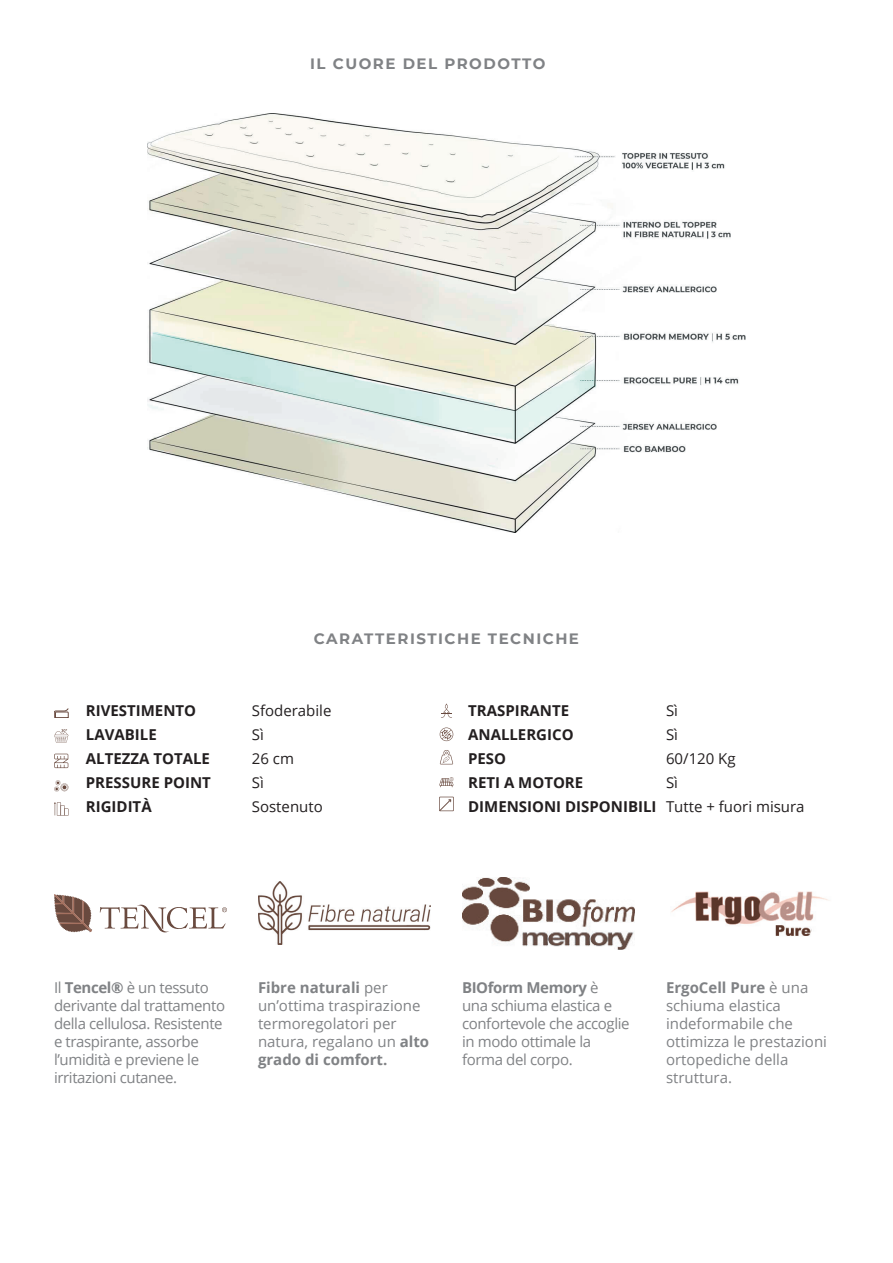
<style>
.page{position:relative;width:893px;height:1263px;background:#fff}
.page>*{position:absolute;margin:0;border:0;box-sizing:border-box;transform-origin:0 0}
.t1{font:15px/18px "Open Sans";letter-spacing:-.025em;color:#808285}
.t2{font:15px/18px "Open Sans";color:#808285}
.t3{font:700 15px/24px "Open Sans";color:#231f20}
.t4{font:15px/24px "Open Sans";color:#231f20}
.t5{font:700 15px "Montserrat";letter-spacing:.1em;color:#808285}
.s1{font-weight:700}
</style>
<div class="page">
<img style="left:258px;top:882px;width:173px;height:63px">
<svg style="left:54px;top:894px;width:38px;height:38px"></svg>
<svg style="left:100px;top:905px;width:127px;height:27px"></svg>
<img style="left:462px;top:877px;width:173px;height:72px">
<img style="left:671px;top:891px;width:158px;height:45px">
<svg style="left:54px;top:729px;width:15px;height:14px"></svg>
<svg style="left:54px;top:708px;width:15px;height:10px"></svg>
<svg style="left:440px;top:727px;width:13px;height:14px"></svg>
<svg style="left:441px;top:704px;width:11px;height:14px"></svg>
<svg style="left:54px;top:754px;width:14px;height:14px"></svg>
<svg style="left:439px;top:777px;width:15px;height:10px"></svg>
<svg style="left:54px;top:780px;width:14px;height:11px"></svg>
<svg style="left:439px;top:797px;width:15px;height:14px"></svg>
<svg style="left:54px;top:802px;width:15px;height:13px"></svg>
<svg style="left:440px;top:750px;width:13px;height:14px"></svg>
<img style="left:148px;top:113px;width:597px;height:419px">
<p class="t5" style="left:310px;top:52px;width:237px">IL CUORE DEL PRODOTTO</p>
<p class="t5" style="left:314px;top:628px;width:267px">CARATTERISTICHE TECNICHE</p>
<p class="t4" style="left:252px;top:698px;width:81px">Sfoderabile<br>Sì<br>26 cm<br>Sì<br>Sostenuto</p>
<p class="t4" style="left:666px;top:698px;width:140px">Sì<br>Sì<br>60/120 Kg<br>Sì<br>Tutte + fuori misura</p>
<p class="t3" style="left:86px;top:698px;width:126px">RIVESTIMENTO<br>LAVABILE<br>ALTEZZA TOTALE<br>PRESSURE POINT<br>RIGIDITÀ</p>
<p class="t3" style="left:468px;top:698px;width:190px">TRASPIRANTE<br>ANALLERGICO<br>PESO<br>RETI A MOTORE<br>DIMENSIONI DISPONIBILI</p>
<p class="t1" style="left:54px;top:978px;width:173px">Il <span class="s1">Tencel®</span> è un tessuto derivante dal trattamento della cellulosa. Resistente e traspirante, assorbe l’umidità e previene le irritazioni cutanee.</p>
<p class="t2" style="left:258px;top:978px;width:173px"><span class="s1">Fibre naturali</span> per un’ottima traspirazione termoregolatori per natura, regalano un <span class="s1">alto grado di comfort.</span></p>
<p class="t1" style="left:462px;top:978px;width:169px"><span class="s1">BIOform Memory</span> è<br>una schiuma elastica e confortevole che accoglie in modo ottimale la forma del corpo.</p>
<p class="t2" style="left:666px;top:978px;width:162px"><span class="s1">ErgoCell Pure</span> è una schiuma elastica indeformabile che ottimizza le prestazioni ortopediche della struttura.</p>
</div>
